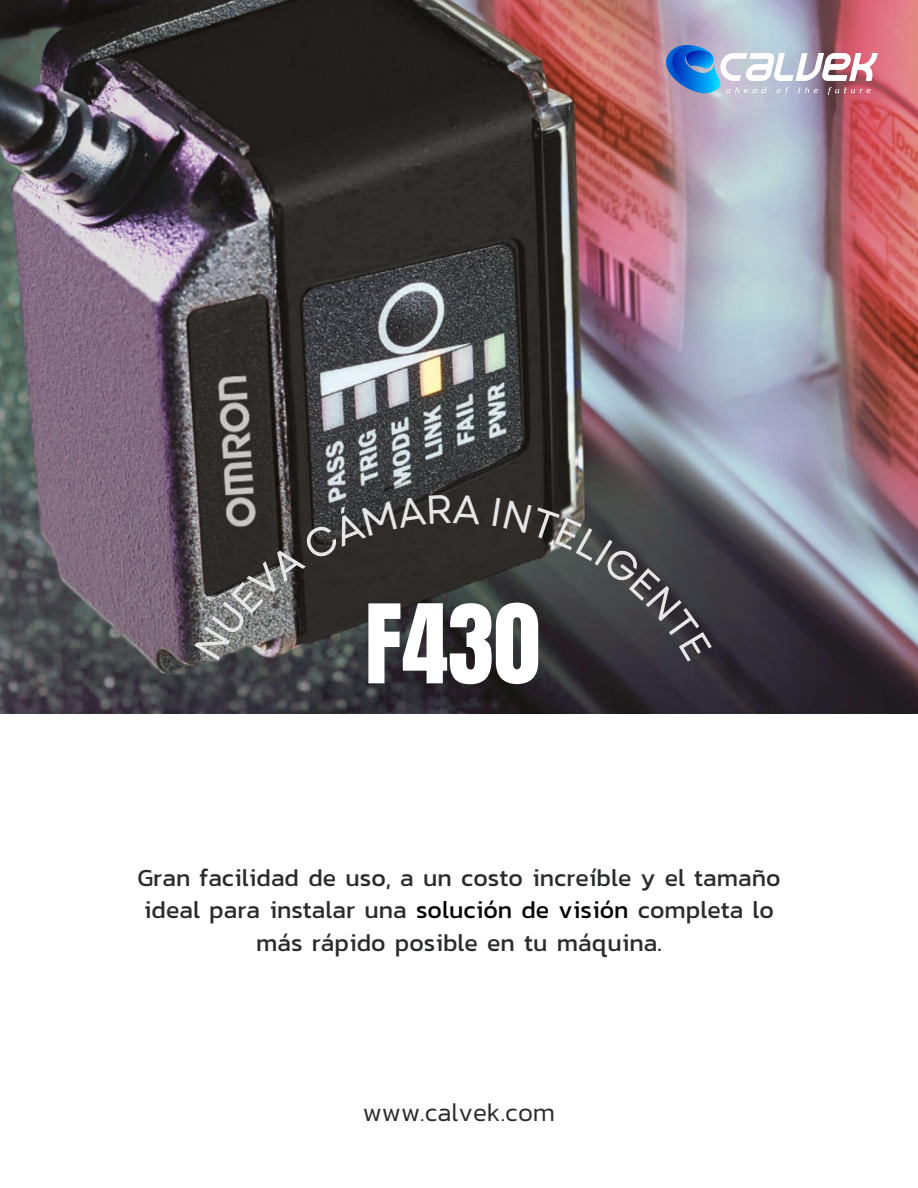
<style>
.page{position:relative;width:918px;height:1188px;background:#fff}
.page>*{position:absolute;margin:0;border:0;box-sizing:border-box;transform-origin:0 0}
.t1{font:93.15px "Anton";color:#fff}
.t2{font:300 26.1px "Kanit";color:#2a2b2b}
.t3{font:24.9px/32.7px "Kanit";color:#2a2b2b;text-align:center}
.s1{color:#000}
</style>
<div class="page">
<img style="left:0;top:0;width:918px;height:714px">
<img style="left:667px;top:46px;width:210px;height:48px">
<svg style="left:194px;top:494px;width:287px;height:166px;background:#403e3d"></svg>
<svg style="left:493px;top:498px;width:219px;height:164px;background:#3d3c3f"></svg>
<p class="t1" style="left:365px;top:577px;width:177px">F430</p>
<p class="t3" style="left:137px;top:861px;width:645px">Gran facilidad de uso, a un costo increíble y el tamaño ideal para instalar una <span class="s1">solución de visión</span> completa lo más rápido posible en tu máquina.</p>
<p class="t2" style="left:363px;top:1092px;width:194px">www.calvek.com</p>
</div>
